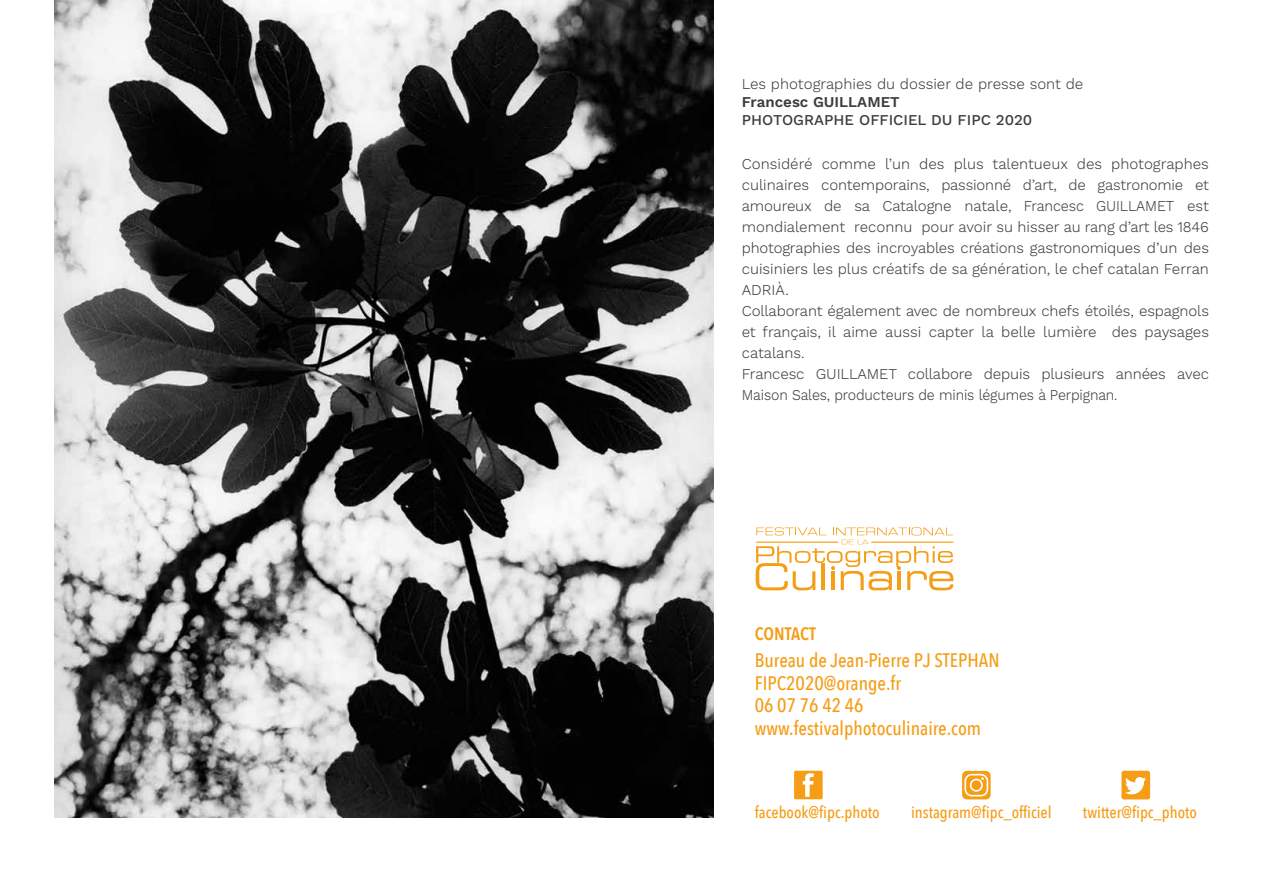
<style>
.page{position:relative;width:1263px;height:893px;background:#fff}
.page>*{position:absolute;margin:0;border:0;box-sizing:border-box;transform-origin:0 0}
.t1{font:500 19.5px/22.5px "Avenir Next Condensed";color:#f59d15}
.t2{font:600 18px "Avenir Next Condensed";letter-spacing:-.005em;color:#f59d15}
.t3{font:500 16.5px "Avenir Next Condensed";color:#f59d15}
.t4{font:300 15px/21px "Work Sans";letter-spacing:-.01em;color:#3c3c3b}
.t5{font:500 15px "Work Sans";color:#3c3c3b}
.t6{font:600 15px "Work Sans";color:#3c3c3b}
</style>
<div class="page">
<img style="left:54px;top:0;width:659px;height:818px">
<svg style="left:756px;top:527px;width:197px;height:63px"></svg>
<hr style="left:756px;top:542px;width:82px;height:1px;background:#f59d15">
<hr style="left:871px;top:542px;width:82px;height:1px;background:#f59d15">
<svg style="left:794px;top:771px;width:29px;height:28px"></svg>
<svg style="left:962px;top:771px;width:29px;height:28px"></svg>
<svg style="left:1121px;top:771px;width:29px;height:28px"></svg>
<p class="t4" style="left:742px;top:74px;width:343px">Les photographies du dossier de presse sont de</p>
<p class="t6" style="left:742px;top:93px;width:159px">Francesc GUILLAMET</p>
<p class="t5" style="left:742px;top:111px;width:292px">PHOTOGRAPHE OFFICIEL DU FIPC 2020</p>
<p class="t4" style="left:742px;top:154px;width:469px">Considéré comme l’un des plus talentueux des photographes culinaires contemporains, passionné d’art, de gastronomie et amoureux de sa Catalogne natale, Francesc GUILLAMET est mondialement reconnu pour avoir su hisser au rang d’art les 1846 photographies des incroyables créations gastronomiques d’un des cuisiniers les plus créatifs de sa génération, le chef catalan Ferran ADRIÀ.<br>Collaborant également avec de nombreux chefs étoilés, espagnols et français, il aime aussi capter la belle lumière des paysages catalans.<br>Francesc GUILLAMET collabore depuis plusieurs années avec Maison Sales, producteurs de minis légumes à Perpignan.</p>
<p class="t2" style="left:755px;top:618px;width:63px">CONTACT</p>
<h1 class="t1" style="left:755px;top:649px;width:246px">Bureau de Jean-Pierre PJ STEPHAN<br>FIPC2020@orange.fr<br>06 07 76 42 46 www.festivalphotoculinaire.com</h1>
<p class="t3" style="left:755px;top:802px;width:126px">facebook@fipc.photo</p>
<p class="t3" style="left:911px;top:802px;width:142px">instagram@fipc_officiel</p>
<p class="t3" style="left:1083px;top:802px;width:116px">twitter@fipc_photo</p>
</div>
